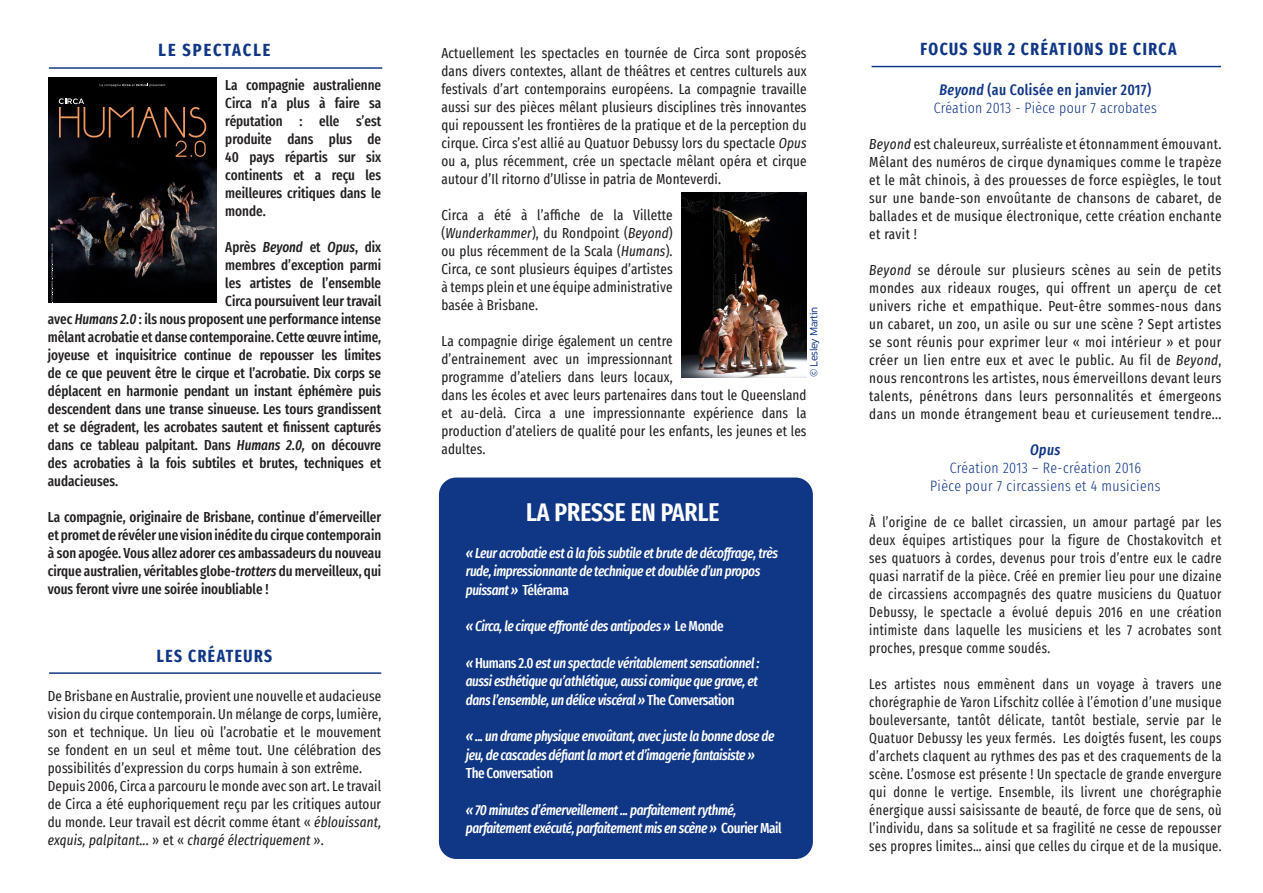
<style>
.page{position:relative;width:1263px;height:893px;background:#fff}
.page>*{position:absolute;margin:0;border:0;box-sizing:border-box;transform-origin:0 0}
.Body{font:600 extra-condensed 25.5px "Fira Sans";color:#fff}
.Body-2{font:700 extra-condensed 17.7px "Fira Sans";letter-spacing:.09em;color:#103785;scale:.95 1}
.Body-3{font:700 extra-condensed 17.7px "Fira Sans";letter-spacing:.11em;color:#103785}
.Body-4{font:300 extra-condensed 15px "Fira Sans";letter-spacing:.025em;color:#103785}
.Body-5{font:500 extra-condensed 15px "Fira Sans";letter-spacing:.025em;color:#103785}
.Body-6{font:italic 500 extra-condensed 15px "Fira Sans";color:#103785}
.Body-7{font:extra-condensed 14.25px/18px "Fira Sans";letter-spacing:.01em;color:#231f20;text-align:justify}
.Body-8{font:500 extra-condensed 14.25px/18px "Fira Sans";color:#231f20;text-align:justify}
.Body-9{font:extra-condensed 14.25px/18px "Fira Sans";letter-spacing:.01em;color:#231f20;text-align:justify;scale:.95 1}
.Body-10{font:italic 500 extra-condensed 14.25px/18.3px "Fira Sans";letter-spacing:-.03em;color:#fff}
.Body-11{font:500 extra-condensed 14.25px "Fira Sans";letter-spacing:-.03em;color:#fff}
.t1{font:10.5px "Centrale Sans";letter-spacing:-.03em;color:#103785;scale:.96 1}
.s1{font-style:italic}
.s2{font-style:normal}
</style>
<div class="page">
<hr style="left:49px;top:67px;width:333px;height:2px;background:#103785">
<img style="left:48px;top:77px;width:169px;height:225px">
<svg style="left:59px;top:98px;width:147px;height:59px;background:#1c130e"></svg>
<svg style="left:51px;top:244px;width:2px;height:59px"></svg>
<svg style="left:100px;top:84px;width:65px;height:3px"></svg>
<hr style="left:49px;top:672px;width:332px;height:2px;background:#103785">
<hr style="left:871px;top:66px;width:350px;height:1px;background:#103785">
<div style="left:439px;top:477px;width:374px;height:382px;background:#103785;border-radius:17px"></div>
<img style="left:681px;top:192px;width:126px;height:185px">
<p class="Body-3" style="left:159px;top:35px;width:113px">LE SPECTACLE</p>
<p class="Body-8" style="left:225px;top:76px;width:157px">La compagnie australienne Circa n’a plus à faire sa réputation : elle s’est produite dans plus de 40 pays répartis sur six continents et a reçu les meilleures critiques dans le monde.</p>
<p class="Body-8" style="left:225px;top:238px;width:157px">Après <span class="s1">Beyond</span> et <span class="s1">Opus</span>, dix</p>
<p class="Body-8" style="left:225px;top:256px;width:157px">membres d’exception parmi</p>
<p class="Body-8" style="left:225px;top:274px;width:157px">les artistes de l’ensemble</p>
<p class="Body-8" style="left:225px;top:292px;width:157px">Circa poursuivent leur travail</p>
<p class="Body-8" style="left:48px;top:310px;width:335px">avec <span class="s1">Humans 2.0</span> : ils nous proposent une performance intense</p>
<p class="Body-8" style="left:48px;top:328px;width:335px">mêlant acrobatie et danse contemporaine. Cette œuvre intime,</p>
<p class="Body-8" style="left:48px;top:346px;width:335px">joyeuse et inquisitrice continue de repousser les limites</p>
<p class="Body-8" style="left:48px;top:364px;width:335px">de ce que peuvent être le cirque et l’acrobatie. Dix corps se</p>
<p class="Body-8" style="left:48px;top:382px;width:335px">déplacent en harmonie pendant un instant éphémère puis</p>
<p class="Body-8" style="left:48px;top:400px;width:335px">descendent dans une transe sinueuse. Les tours grandissent</p>
<p class="Body-8" style="left:48px;top:418px;width:335px">et se dégradent, les acrobates sautent et finissent capturés</p>
<p class="Body-8" style="left:48px;top:436px;width:335px">dans ce tableau palpitant. Dans <span class="s1">Humans 2.0,</span> on découvre</p>
<p class="Body-8" style="left:48px;top:454px;width:335px">des acrobaties à la fois subtiles et brutes, techniques et</p>
<p class="Body-8" style="left:48px;top:472px;width:72px">audacieuses.</p>
<p class="Body-8" style="left:48px;top:508px;width:335px">La compagnie, originaire de Brisbane, continue d’émerveiller et promet de révéler une vision inédite du cirque contemporain à son apogée. Vous allez adorer ces ambassadeurs du nouveau cirque australien, véritables globe-<span class="s1">trotters</span> du merveilleux, qui vous feront vivre une soirée inoubliable !</p>
<p class="Body-2" style="left:157px;top:641px;width:123px">LES CRÉATEURS</p>
<p class="Body-7" style="left:48px;top:687px;width:335px">De Brisbane en Australie, provient une nouvelle et audacieuse vision du cirque contemporain. Un mélange de corps, lumière, son et technique. Un lieu où l’acrobatie et le mouvement se fondent en un seul et même tout. Une célébration des possibilités d’expression du corps humain à son extrême.</p>
<p class="Body-7" style="left:48px;top:777px;width:335px">Depuis 2006, Circa a parcouru le monde avec son art. Le travail de Circa a été euphoriquement reçu par les critiques autour du monde. Leur travail est décrit comme étant « <span class="s1">éblouissant, exquis, palpitant...</span> » et « <span class="s1">chargé électriquement</span> ».</p>
<p class="Body-7" style="left:441px;top:44px;width:367px">Actuellement les spectacles en tournée de Circa sont proposés dans divers contextes, allant de théâtres et centres culturels aux festivals d’art contemporains européens. La compagnie travaille aussi sur des pièces mêlant plusieurs disciplines très innovantes qui repoussent les frontières de la pratique et de la perception du cirque. Circa s’est allié au Quatuor Debussy lors du spectacle <span class="s1">Opus </span>ou a, plus récemment, crée un spectacle mêlant opéra et cirque autour d’Il ritorno d’Ulisse in patria de Monteverdi.</p>
<p class="Body-7" style="left:441px;top:206px;width:233px">Circa a été à l’affiche de la Villette (<span class="s1">Wunderkammer</span>), du Rondpoint (<span class="s1">Beyond</span>) ou plus récemment de la Scala (<span class="s1">Humans</span>).<br>Circa, ce sont plusieurs équipes d’artistes à temps plein et une équipe administrative basée à Brisbane.</p>
<p class="Body-7" style="left:441px;top:332px;width:367px;text-align:left">La compagnie dirige également un centre<br>d’entrainement avec un impressionnant<br>programme d’ateliers dans leurs locaux,<br>dans les écoles et avec leurs partenaires dans tout le Queensland et au-delà. Circa a une impressionnante expérience dans la production d’ateliers de qualité pour les enfants, les jeunes et les adultes.</p>
<p class="t1" style="left:808px;top:377px;width:75px;rotate:-90deg">© Lesley Martin</p>
<p class="Body" style="left:526px;top:491px;width:195px">LA PRESSE EN PARLE</p>
<p class="Body-10" style="left:466px;top:543px;width:314px">« Leur acrobatie est à la fois subtile et brute de décoffrage, très rude, impressionnante de technique et doublée d’un propos puissant » <span class="s2">Télérama</span></p>
<p class="Body-10" style="left:466px;top:617px;width:260px">« Circa, le cirque effronté des antipodes » <span class="s2">Le Monde</span></p>
<p class="Body-10" style="left:466px;top:653px;width:295px;text-align:justify">« <span class="s2">Humans 2.0</span> est un spectacle véritablement sensationnel : aussi esthétique qu’athlétique, aussi comique que grave, et dans l’ensemble, un délice viscéral » <span class="s2">The Conversation</span></p>
<p class="Body-10" style="left:466px;top:727px;width:310px">« ... un drame physique envoûtant, avec juste la bonne dose de jeu, de cascades défiant la mort et d’imagerie fantaisiste »</p>
<p class="Body-11" style="left:466px;top:762px;width:89px">The Conversation</p>
<p class="Body-10" style="left:466px;top:800px;width:317px">« 70 minutes d’émerveillement ... parfaitement rythmé, parfaitement exécuté, parfaitement mis en scène » <span class="s2">Courier Mail</span></p>
<p class="Body-2" style="left:920px;top:34px;width:271px">FOCUS SUR 2 CRÉATIONS DE CIRCA</p>
<p class="Body-5" style="left:940px;top:77px;width:213px"><span class="s1">Beyond</span> (au Colisée en janvier 2017)</p>
<p class="Body-4" style="left:934px;top:97px;width:224px">Création 2013 - Pièce pour 7 acrobates</p>
<p class="Body-7" style="left:869px;top:134px;width:354px"><span class="s1">Beyond</span> est chaleureux, surréaliste et étonnamment émouvant.<br>Mêlant des numéros de cirque dynamiques comme le trapèze et le mât chinois, à des prouesses de force espiègles, le tout sur une bande-son envoûtante de chansons de cabaret, de ballades et de musique électronique, cette création enchante et ravit !</p>
<p class="Body-7" style="left:869px;top:260px;width:354px"><span class="s1">Beyond</span> se déroule sur plusieurs scènes au sein de petits mondes aux rideaux rouges, qui offrent un aperçu de cet univers riche et empathique. Peut-être sommes-nous dans un cabaret, un zoo, un asile ou sur une scène ? Sept artistes se sont réunis pour exprimer leur « moi intérieur » et pour créer un lien entre eux et avec le public. Au fil de <span class="s1">Beyond</span>, nous rencontrons les artistes, nous émerveillons devant leurs talents, pénétrons dans leurs personnalités et émergeons dans un monde étrangement beau et curieusement tendre...</p>
<p class="Body-6" style="left:1030px;top:438px;width:32px">Opus</p>
<p class="Body-4" style="left:950px;top:457px;width:193px">Création 2013 – Re-création 2016</p>
<p class="Body-4" style="left:930px;top:475px;width:232px">Pièce pour 7 circassiens et 4 musiciens</p>
<p class="Body-9" style="left:869px;top:512px;width:372px">À l’origine de ce ballet circassien, un amour partagé par les deux équipes artistiques pour la figure de Chostakovitch et ses quatuors à cordes, devenus pour trois d’entre eux le cadre quasi narratif de la pièce. Créé en premier lieu pour une dizaine de circassiens accompagnés des quatre musiciens du Quatuor Debussy, le spectacle a évolué depuis 2016 en une création intimiste dans laquelle les musiciens et les 7 acrobates sont proches, presque comme soudés.</p>
<p class="Body-9" style="left:869px;top:674px;width:372px">Les artistes nous emmènent dans un voyage à travers une chorégraphie de Yaron Lifschitz collée à l’émotion d’une musique bouleversante, tantôt délicate, tantôt bestiale, servie par le Quatuor Debussy les yeux fermés. Les doigtés fusent, les coups d’archets claquent au rythmes des pas et des craquements de la scène. L’osmose est présente ! Un spectacle de grande envergure qui donne le vertige. Ensemble, ils livrent une chorégraphie énergique aussi saisissante de beauté, de force que de sens, où l’individu, dans sa solitude et sa fragilité ne cesse de repousser ses propres limites… ainsi que celles du cirque et de la musique.</p>
</div>
